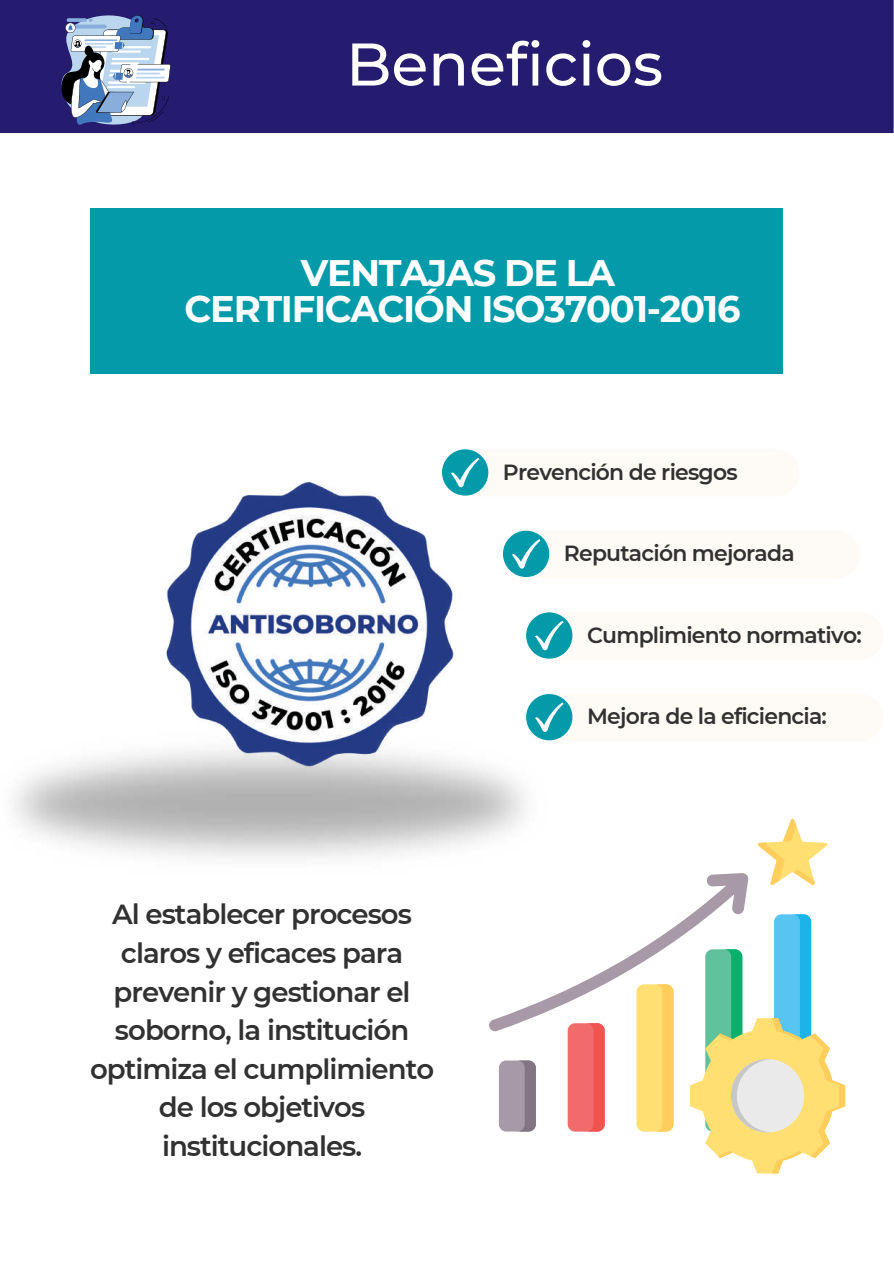
<style>
.page{position:relative;width:894px;height:1264px;background:#fff}
.page>*{position:absolute;margin:0;border:0;box-sizing:border-box;transform-origin:0 0}
.t1{font:500 60px "Montserrat";color:#fff}
.t2{font:700 36.75px/36px "Montserrat";letter-spacing:-.035em;color:#fff;text-align:center}
.t3{font:600 27.6px/38.5px "Montserrat";letter-spacing:-.035em;color:#313131;text-align:center}
.t4{font:600 21.9px "Montserrat";letter-spacing:-.035em;color:#313131}
</style>
<div class="page">
<div style="left:0;top:0;width:893px;height:133px;background:#261c6f"></div>
<svg style="left:58px;top:6px;width:113px;height:121px"></svg>
<div style="left:90px;top:208px;width:692px;height:166px;background:#039aaa"></div>
<img style="left:13px;top:731px;width:536px;height:127px">
<div style="left:450px;top:449px;width:349px;height:47px;background:#fefaf5;border-radius:24px"></div>
<div style="left:511px;top:530px;width:349px;height:48px;background:#fefaf5;border-radius:24px"></div>
<div style="left:534px;top:612px;width:349px;height:47px;background:#fefaf5;border-radius:24px"></div>
<div style="left:534px;top:694px;width:349px;height:47px;background:#fefaf5;border-radius:24px"></div>
<div style="left:442px;top:449px;width:46px;height:46px;background:#039aaa;border-radius:50%"></div>
<svg style="left:467px;top:457px;width:12px;height:12px"></svg>
<div style="left:503px;top:530px;width:46px;height:47px;background:#039aaa;border-radius:50%"></div>
<svg style="left:512px;top:539px;width:28px;height:29px"></svg>
<div style="left:526px;top:612px;width:46px;height:46px;background:#039aaa;border-radius:50%"></div>
<svg style="left:535px;top:620px;width:28px;height:30px"></svg>
<div style="left:526px;top:694px;width:46px;height:46px;background:#039aaa;border-radius:50%"></div>
<svg style="left:535px;top:702px;width:28px;height:30px"></svg>
<img style="left:151px;top:469px;width:325px;height:307px">
<svg style="left:488px;top:818px;width:357px;height:355px"></svg>
<h1 class="t1" style="left:346px;top:27px;width:318px">Beneficios</h1>
<h2 class="t2" style="left:184px;top:254px;width:557px">VENTAJAS DE LA<br>CERTIFICACIÓN ISO37001-2016</h2>
<p class="t4" style="left:503px;top:458px;width:236px">Prevención de riesgos</p>
<p class="t4" style="left:563px;top:540px;width:232px">Reputación mejorada</p>
<p class="t4" style="left:587px;top:621px;width:276px">Cumplimiento normativo:</p>
<p class="t3" style="left:90px;top:895px;width:345px">Al establecer procesos claros y eficaces para prevenir y gestionar el soborno, la institución optimiza el cumplimiento de los objetivos institucionales.</p>
<p class="t4" style="left:587px;top:703px;width:241px">Mejora de la eficiencia:</p>
</div>
